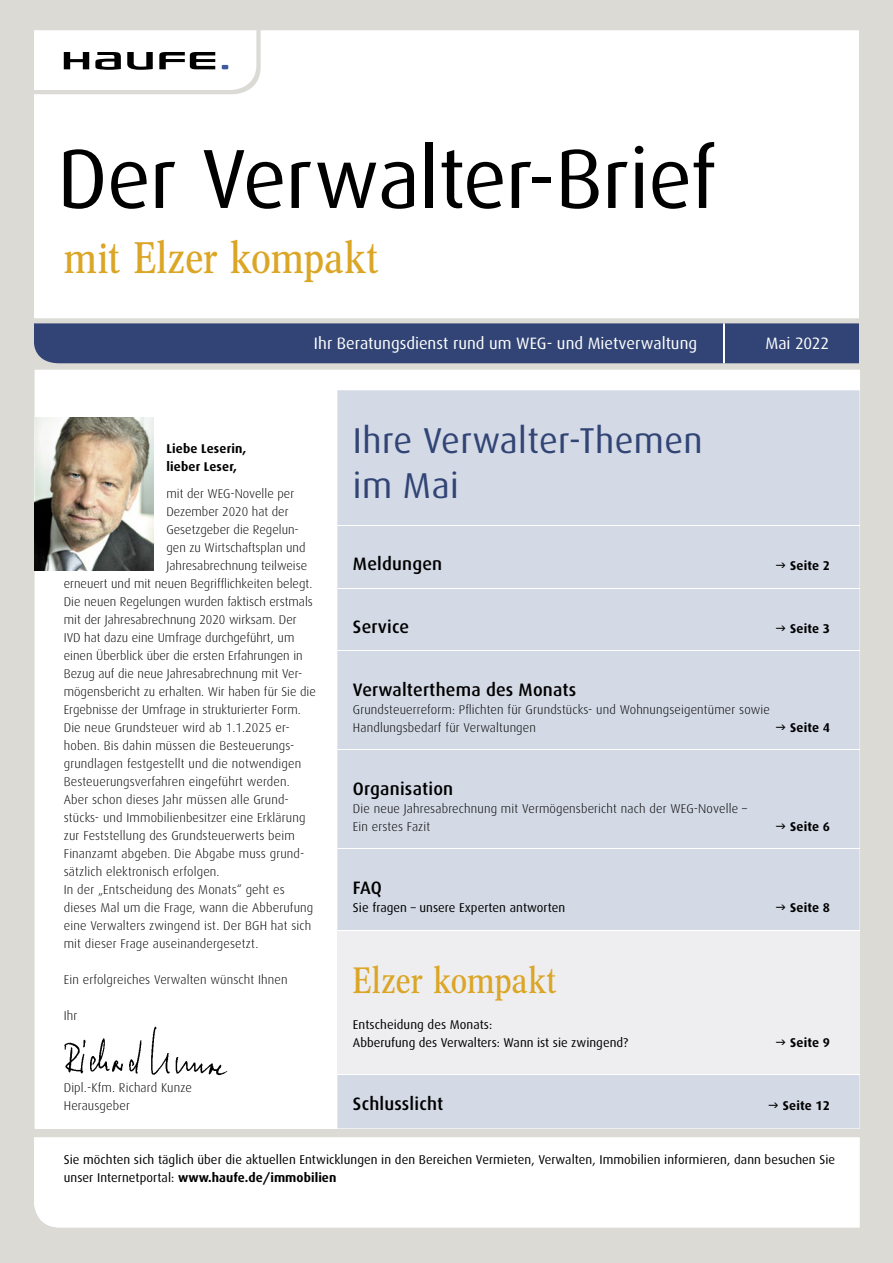
<style>
.page{position:relative;width:893px;height:1263px;background:#dbdad5}
.page>*{position:absolute;margin:0;border:0;box-sizing:border-box;transform-origin:0 0}
.t1{font:84px "Dax";letter-spacing:-.01em;color:#000}
.t2{font:43.35px "Concorde Nova";letter-spacing:.005em;color:#dba626}
.t3{font:36px/45px "Dax";letter-spacing:.01em;color:#314475}
.t4{font:36px "Concorde Nova";letter-spacing:.005em;color:#dba626}
.t5{font:500 18px "Dax";letter-spacing:.01em;color:#000}
.t6{font:16.5px "Dax";color:#fff}
.t7{font:300 12.75px/18px "Dax";letter-spacing:.01em;color:#000}
.t8{font:12.75px/18px "Dax";letter-spacing:.005em;color:#000}
.t9{font:700 12.75px/18px "Dax";letter-spacing:.01em;color:#000}
.s1{font-weight:700}
</style>
<div class="page">
<svg style="left:34px;top:30px;width:825px;height:288px"></svg>
<svg style="left:34px;top:1137px;width:825px;height:90px"></svg>
<div style="left:35px;top:370px;width:824px;height:758px;background:#fff"></div>
<div style="left:34px;top:323px;width:825px;height:40px;background:#314475"></div>
<hr style="left:723px;top:323px;width:1px;height:40px;background:#fff">
<div style="left:337px;top:390px;width:522px;height:738px;background:#d3d9e5"></div>
<div style="left:337px;top:930px;width:522px;height:144px;background:#eeeef1"></div>
<svg style="left:34px;top:30px;width:222px;height:60px"></svg>
<img style="left:34px;top:417px;width:120px;height:153px">
<hr style="left:328px;top:525px;width:531px;height:1px;background:#fff">
<hr style="left:328px;top:588px;width:531px;height:1px;background:#fff">
<hr style="left:328px;top:651px;width:531px;height:1px;background:#fff">
<hr style="left:328px;top:750px;width:531px;height:1px;background:#fff">
<hr style="left:328px;top:849px;width:531px;height:1px;background:#fff">
<img style="left:64px;top:1026px;width:164px;height:50px">
<hr style="left:328px;top:930px;width:531px;height:1px;background:#fff">
<hr style="left:327px;top:1074px;width:532px;height:1px;background:#fff">
<svg style="left:776px;top:563px;width:9px;height:5px"></svg>
<svg style="left:776px;top:626px;width:9px;height:5px"></svg>
<svg style="left:776px;top:725px;width:9px;height:5px"></svg>
<svg style="left:776px;top:824px;width:9px;height:5px"></svg>
<svg style="left:776px;top:905px;width:9px;height:5px"></svg>
<svg style="left:769px;top:1103px;width:9px;height:5px"></svg>
<h1 class="t1" style="left:57px;top:130px;width:660px">Der Verwalter-Brief</h1>
<h2 class="t2" style="left:64px;top:233px;width:316px">mit Elzer kompakt</h2>
<p class="t6" style="left:314px;top:333px;width:385px">Ihr Beratungsdienst rund um WEG- und Mietverwaltung</p>
<p class="t6" style="left:765px;top:333px;width:65px">Mai 2022</p>
<p class="t9" style="left:166px;top:440px;width:81px">Liebe Leserin, lieber Leser,</p>
<p class="t7" style="left:166px;top:485px;width:129px">mit der WEG-Novelle per</p>
<p class="t7" style="left:166px;top:503px;width:124px">Dezember 2020 hat der</p>
<p class="t7" style="left:166px;top:521px;width:134px">Gesetzgeber die Regelun-</p>
<p class="t7" style="left:166px;top:539px;width:140px">gen zu Wirtschaftsplan und</p>
<p class="t7" style="left:166px;top:557px;width:142px">Jahresabrechnung teilweise</p>
<p class="t7" style="left:64px;top:575px;width:250px">erneuert und mit neuen Begrifflichkeiten belegt.</p>
<p class="t7" style="left:64px;top:593px;width:251px">Die neuen Regelungen wurden faktisch erstmals</p>
<p class="t7" style="left:64px;top:611px;width:234px">mit der Jahresabrechnung 2020 wirksam. Der</p>
<p class="t7" style="left:64px;top:629px;width:232px">IVD hat dazu eine Umfrage durchgeführt, um</p>
<p class="t7" style="left:64px;top:647px;width:240px">einen Überblick über die ersten Erfahrungen in</p>
<p class="t7" style="left:64px;top:665px;width:240px">Bezug auf die neue Jahresabrechnung mit Ver-</p>
<p class="t7" style="left:64px;top:683px;width:254px">mögensbericht zu erhalten. Wir haben für Sie die</p>
<p class="t7" style="left:64px;top:701px;width:238px">Ergebnisse der Umfrage in strukturierter Form.</p>
<p class="t7" style="left:64px;top:719px;width:228px">Die neue Grundsteuer wird ab 1.1.2025 er-</p>
<p class="t7" style="left:64px;top:737px;width:232px">hoben. Bis dahin müssen die Besteuerungs-</p>
<p class="t7" style="left:64px;top:755px;width:239px">grundlagen festgestellt und die notwendigen</p>
<p class="t7" style="left:64px;top:773px;width:227px">Besteuerungsverfahren eingeführt werden.</p>
<p class="t7" style="left:64px;top:791px;width:227px">Aber schon dieses Jahr müssen alle Grund-</p>
<p class="t7" style="left:64px;top:809px;width:243px">stücks- und Immobilienbesitzer eine Erklärung</p>
<p class="t7" style="left:64px;top:827px;width:233px">zur Feststellung des Grundsteuerwerts beim</p>
<p class="t7" style="left:64px;top:845px;width:242px">Finanzamt abgeben. Die Abgabe muss grund-</p>
<p class="t7" style="left:64px;top:863px;width:157px">sätzlich elektronisch erfolgen.</p>
<p class="t7" style="left:64px;top:881px;width:222px">In der „Entscheidung des Monats“ geht es</p>
<p class="t7" style="left:64px;top:899px;width:251px">dieses Mal um die Frage, wann die Abberufung</p>
<p class="t7" style="left:64px;top:917px;width:249px">eine Verwalters zwingend ist. Der BGH hat sich</p>
<p class="t7" style="left:64px;top:935px;width:196px">mit dieser Frage auseinandergesetzt.</p>
<p class="t7" style="left:64px;top:971px;width:225px">Ein erfolgreiches Verwalten wünscht Ihnen</p>
<p class="t7" style="left:64px;top:1007px;width:15px">Ihr</p>
<p class="t7" style="left:64px;top:1079px;width:130px">Dipl.-Kfm. Richard Kunze<br>Herausgeber</p>
<h3 class="t3" style="left:353px;top:419px;width:351px">Ihre Verwalter-Themen im Mai</h3>
<h3 class="t5" style="left:353px;top:554px;width:91px">Meldungen</h3>
<p class="t9" style="left:790px;top:557px;width:41px">Seite 2</p>
<h3 class="t5" style="left:353px;top:617px;width:58px">Service</h3>
<p class="t9" style="left:790px;top:620px;width:41px">Seite 3</p>
<h3 class="t5" style="left:353px;top:680px;width:225px">Verwalterthema des Monats</h3>
<p class="t7" style="left:353px;top:701px;width:419px">Grundsteuerreform: Pflichten für Grundstücks- und Wohnungseigentümer sowie<br>Handlungsbedarf für Verwaltungen</p>
<h3 class="t5" style="left:353px;top:779px;width:102px">Organisation</h3>
<p class="t7" style="left:353px;top:800px;width:396px">Die neue Jahresabrechnung mit Vermögensbericht nach der WEG-Novelle –<br>Ein erstes Fazit</p>
<p class="t9" style="left:790px;top:719px;width:41px">Seite 4</p>
<p class="t9" style="left:790px;top:818px;width:41px">Seite 6</p>
<h3 class="t5" style="left:353px;top:878px;width:31px">FAQ</h3>
<p class="t8" style="left:353px;top:899px;width:214px">Sie fragen – unsere Experten antworten</p>
<p class="t9" style="left:790px;top:899px;width:41px">Seite 8</p>
<h3 class="t4" style="left:353px;top:960px;width:205px">Elzer kompakt</h3>
<p class="t8" style="left:353px;top:1016px;width:277px">Entscheidung des Monats:<br>Abberufung des Verwalters: Wann ist sie zwingend?</p>
<p class="t9" style="left:790px;top:1034px;width:41px">Seite 9</p>
<h3 class="t5" style="left:353px;top:1094px;width:92px">Schlusslicht</h3>
<p class="t9" style="left:783px;top:1097px;width:49px">Seite 12</p>
<p class="t8" style="left:64px;top:1151px;width:773px">Sie möchten sich täglich über die aktuellen Entwicklungen in den Bereichen Vermieten, Verwalten, Immobilien informieren, dann besuchen Sie unser Internetportal: <span class="s1">www.haufe.de/immobilien</span></p>
</div>
